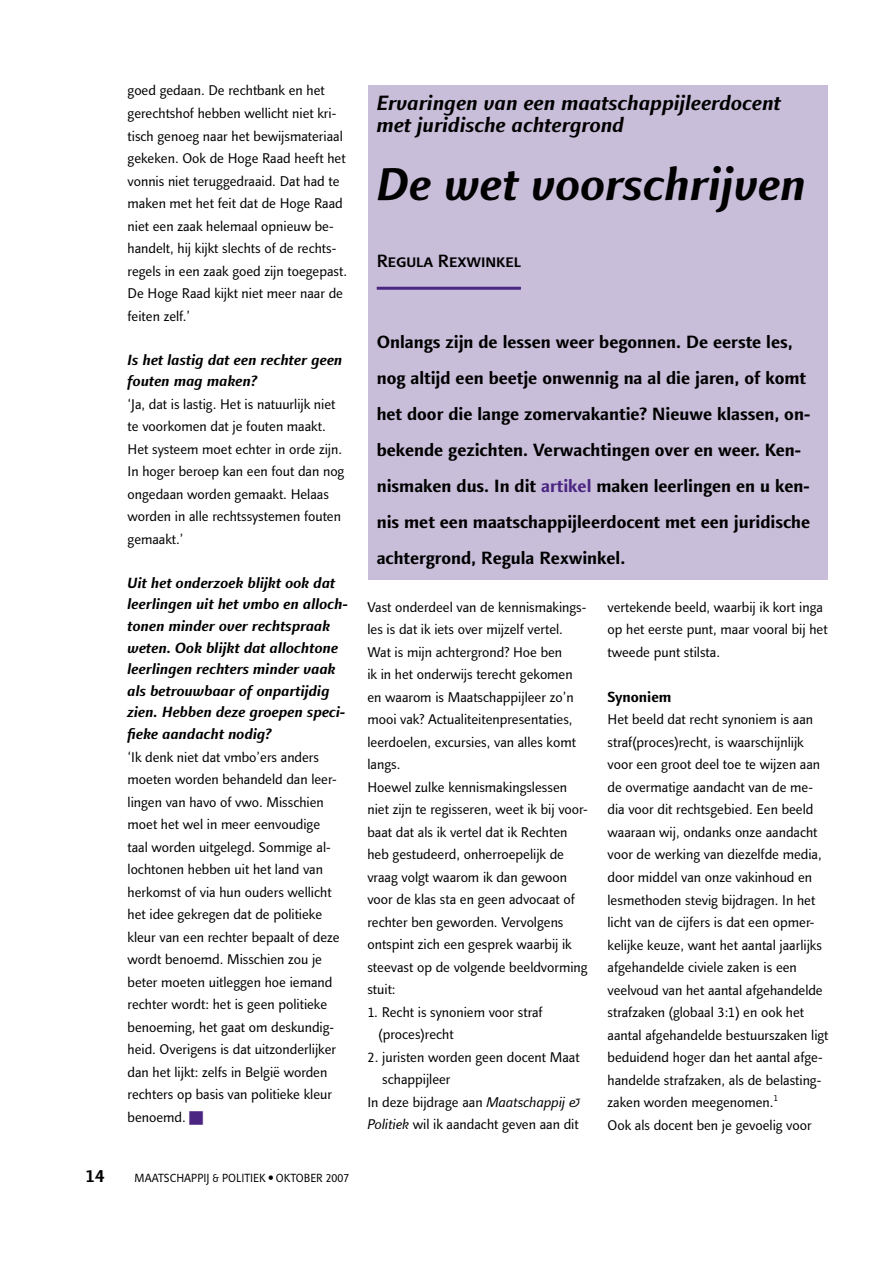
<style>
.page{position:relative;width:893px;height:1263px;background:#fff}
.page>*{position:absolute;margin:0;border:0;box-sizing:border-box;transform-origin:0 0}
.t1{font:italic 700 46.5px "Linotype Finnegan";color:#000}
.t2{font:italic 700 21px/22.5px "Linotype Finnegan";color:#000}
.t3{font:700 18px/36px "Linotype Finnegan";color:#000}
.t4{font:500 18px "Linotype Finnegan SC";color:#000}
.t5{font:italic 700 15px/21.6px "Linotype Finnegan Os F";color:#000}
.t6{font:700 15px "Linotype Finnegan";color:#000}
.t7{font:14.25px/22.5px "Linotype Finnegan";color:#000}
.t8{font:12px "Linotype Finnegan";color:#000;scale:.95 1}
.s1{color:#4b2582}
.s2{font-style:italic}
</style>
<div class="page">
<div style="left:368px;top:86px;width:459px;height:494px;background:#c9beda"></div>
<hr style="left:377px;top:287px;width:144px;height:3px;background:#4b2582">
<p class="t7" style="left:128px;top:80px;width:221px">goed gedaan. De rechtbank en het gerechtshof hebben wellicht niet kri&shy;tisch genoeg naar het bewijsmateriaal gekeken. Ook de Hoge Raad heeft het vonnis niet teruggedraaid. Dat had te maken met het feit dat de Hoge Raad niet een zaak helemaal opnieuw be&shy;handelt, hij kijkt slechts of de rechts&shy;regels in een zaak goed zijn toegepast.<br>De Hoge Raad kijkt niet meer naar de feiten zelf.’</p>
<p class="t5" style="left:128px;top:349px;width:216px">Is het lastig dat een rechter geen fouten mag maken?</p>
<p class="t7" style="left:128px;top:393px;width:218px">‘Ja, dat is lastig. Het is natuurlijk niet te voorkomen dat je fouten maakt.<br>Het systeem moet echter in orde zijn.<br>In hoger beroep kan een fout dan nog ongedaan worden gemaakt. Helaas worden in alle rechtssystemen fouten gemaakt.’</p>
<p class="t5" style="left:128px;top:572px;width:222px">Uit het onderzoek blijkt ook dat leerlingen uit het vmbo en alloch&shy;tonen minder over rechtspraak weten. Ook blijkt dat allochtone leerlingen rechters minder vaak als betrouwbaar of onpartijdig zien. Hebben deze groepen speci&shy;fieke aandacht nodig?</p>
<p class="t7" style="left:128px;top:746px;width:214px">‘Ik denk niet dat vmbo’ers anders moeten worden behandeld dan leer&shy;lingen van havo of vwo. Misschien moet het wel in meer eenvoudige taal worden uitgelegd. Sommige al&shy;lochtonen hebben uit het land van herkomst of via hun ouders wellicht het idee gekregen dat de politieke kleur van een rechter bepaalt of deze wordt benoemd. Misschien zou je beter moeten uitleggen hoe iemand rechter wordt: het is geen politieke benoeming, het gaat om deskundig&shy;heid. Overigens is dat uitzonderlijker dan het lijkt: zelfs in België worden rechters op basis van politieke kleur benoemd.</p>
<p class="t3" style="left:85px;top:1158px;width:21px">14</p>
<p class="t8" style="left:135px;top:1171px;width:227px">MAATSCHAPPIJ &amp; POLITIEK ■ OKTOBER 2007</p>
<h2 class="t2" style="left:377px;top:92px;width:406px">Ervaringen van een maatschappijleerdocent met juridische achtergrond</h2>
<h1 class="t1" style="left:377px;top:157px;width:431px">De wet voorschrijven</h1>
<p class="t4" style="left:377px;top:251px;width:146px">Regula Rexwinkel</p>
<p class="t3" style="left:377px;top:324px;width:435px">Onlangs zijn de lessen weer begonnen. De eerste les, nog altijd een beetje onwennig na al die jaren, of komt het door die lange zomervakantie? Nieuwe klassen, on&shy;bekende gezichten. Verwachtingen over en weer. Ken&shy;nismaken dus. In dit <span class="s1">artikel</span> maken leerlingen en u ken&shy;nis met een maatschappijleerdocent met een juridische achtergrond, Regula Rexwinkel.</p>
<p class="t7" style="left:367px;top:596px;width:222px">Vast onderdeel van de kennismakings&shy;les is dat ik iets over mijzelf vertel.<br>Wat is mijn achtergrond? Hoe ben<br>ik in het onderwijs terecht gekomen en waarom is Maatschappijleer zo’n mooi vak? Actualiteitenpresentaties, leerdoelen, excursies, van alles komt langs.<br>Hoewel zulke kennismakingslessen niet zijn te regisseren, weet ik bij voor&shy;baat dat als ik vertel dat ik Rechten heb gestudeerd, onherroepelijk de vraag volgt waarom ik dan gewoon voor de klas sta en geen advocaat of rechter ben geworden. Vervolgens ontspint zich een gesprek waarbij ik steevast op de volgende beeldvorming stuit:</p>
<p class="t7" style="left:378px;top:1001px;width:166px;text-indent:-11px">1. Recht is synoniem voor straf (proces)recht</p>
<p class="t7" style="left:367px;top:1046px;width:214px">2. juristen worden geen docent Maat</p>
<p class="t7" style="left:382px;top:1068px;width:70px">schappijleer</p>
<p class="t7" style="left:367px;top:1091px;width:214px">In deze bijdrage aan <span class="s2">Maatschappij &amp;</span></p>
<p class="t7" style="left:367px;top:1113px;width:213px"><span class="s2">Politiek</span> wil ik aandacht geven aan dit</p>
<p class="t7" style="left:608px;top:596px;width:222px">vertekende beeld, waarbij ik kort inga op het eerste punt, maar vooral bij het tweede punt stilsta.</p>
<p class="t6" style="left:608px;top:688px;width:65px">Synoniem</p>
<p class="t7" style="left:607px;top:708px;width:222px">Het beeld dat recht synoniem is aan straf(proces)recht, is waarschijnlijk voor een groot deel toe te wijzen aan de overmatige aandacht van de me&shy;dia voor dit rechtsgebied. Een beeld waaraan wij, ondanks onze aandacht voor de werking van diezelfde media, door middel van onze vakinhoud en lesmethoden stevig bijdragen. In het licht van de cijfers is dat een opmer&shy;kelijke keuze, want het aantal jaarlijks afgehandelde civiele zaken is een veelvoud van het aantal afgehandelde strafzaken (globaal 3:1) en ook het aantal afgehandelde bestuurszaken ligt beduidend hoger dan het aantal afge&shy;handelde strafzaken, als de belasting&shy;zaken worden meegenomen.<sup>1<br></sup>Ook als docent ben je gevoelig voor</p>
</div>
